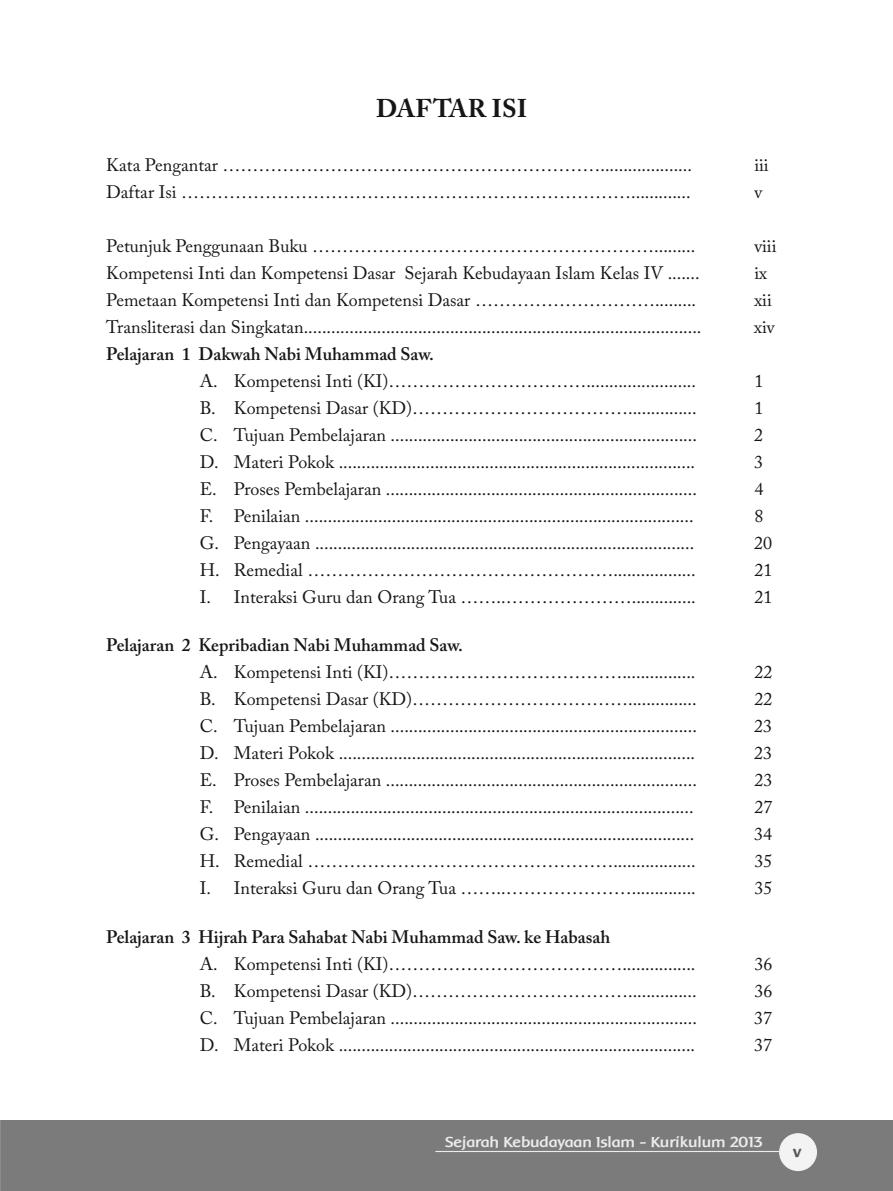
<style>
.page{position:relative;width:893px;height:1191px;background:#fff}
.page>*{position:absolute;margin:0;border:0;box-sizing:border-box;transform-origin:0 0}
.t1{font:700 25.5px "Adobe Caslon Pro";color:#161616}
.t2{font:18px "Adobe Caslon Pro";color:#161616}
.t3{font:600 18px "Adobe Caslon Pro";color:#161616}
.t4{font:700 16.5px "Baar Metanoia";color:#585858}
.t5{font:700 15px "Baar Metanoia";color:#ececec}
</style>
<div class="page">
<div style="left:2px;top:1120px;width:891px;height:71px;background:#7b7b7b"></div>
<div style="left:780px;top:1133px;width:36px;height:37px;background:#f3f3f3;border-radius:50%"></div>
<div style="left:779px;top:1133px;width:38px;height:38px;border:1px solid #f3f3f3;border-radius:50%"></div>
<hr style="left:435px;top:1151px;width:345px;height:1px;background:#ececec">
<svg style="left:0;top:1120px;width:1px;height:71px"></svg>
<h1 class="t1" style="left:376px;top:98px;width:153px">DAFTAR ISI</h1>
<p class="t2" style="left:106px;top:158px;width:587px">Kata Pengantar ………………………………………………………....................</p>
<p class="t2" style="left:754px;top:158px;width:16px">iii</p>
<p class="t2" style="left:106px;top:185px;width:586px">Daftar Isi ………………………………………………………………….............</p>
<p class="t2" style="left:754px;top:185px;width:9px">v</p>
<p class="t2" style="left:106px;top:239px;width:590px">Petunjuk Penggunaan Buku ………………………………………………….........</p>
<p class="t2" style="left:754px;top:239px;width:24px">viii</p>
<p class="t2" style="left:106px;top:266px;width:595px">Kompetensi Inti dan Kompetensi Dasar Sejarah Kebudayaan Islam Kelas IV .......</p>
<p class="t2" style="left:754px;top:266px;width:14px">ix</p>
<p class="t2" style="left:106px;top:293px;width:591px">Pemetaan Kompetensi Inti dan Kompetensi Dasar ………………………….........</p>
<p class="t2" style="left:754px;top:293px;width:19px">xii</p>
<p class="t2" style="left:106px;top:320px;width:597px">Transliterasi dan Singkatan.......................................................................................</p>
<p class="t2" style="left:754px;top:320px;width:22px">xiv</p>
<p class="t3" style="left:106px;top:347px;width:329px">Pelajaran 1 Dakwah Nabi Muhammad Saw.</p>
<p class="t2" style="left:200px;top:374px;width:498px">A. Kompetensi Inti (KI)……………………………........................</p>
<p class="t2" style="left:754px;top:374px;width:10px">1</p>
<p class="t2" style="left:200px;top:401px;width:498px">B. Kompetensi Dasar (KD)………………………………...............</p>
<p class="t2" style="left:754px;top:401px;width:10px">1</p>
<p class="t2" style="left:200px;top:428px;width:499px">C. Tujuan Pembelajaran ...................................................................</p>
<p class="t2" style="left:754px;top:428px;width:10px">2</p>
<p class="t2" style="left:200px;top:455px;width:497px">D. Materi Pokok ..............................................................................</p>
<p class="t2" style="left:754px;top:455px;width:10px">3</p>
<p class="t2" style="left:200px;top:482px;width:499px">E. Proses Pembelajaran ....................................................................</p>
<p class="t2" style="left:754px;top:482px;width:10px">4</p>
<p class="t2" style="left:200px;top:509px;width:495px">F. Penilaian .....................................................................................</p>
<p class="t2" style="left:754px;top:509px;width:10px">8</p>
<p class="t2" style="left:200px;top:536px;width:496px">G. Pengayaan ...................................................................................</p>
<p class="t2" style="left:754px;top:536px;width:19px">20</p>
<p class="t2" style="left:200px;top:563px;width:497px">H. Remedial ……………………………………………..................</p>
<p class="t2" style="left:754px;top:563px;width:20px">21</p>
<p class="t2" style="left:200px;top:590px;width:497px">I. Interaksi Guru dan Orang Tua ……..…………………..............</p>
<p class="t2" style="left:754px;top:590px;width:20px">21</p>
<p class="t3" style="left:106px;top:638px;width:358px">Pelajaran 2 Kepribadian Nabi Muhammad Saw.</p>
<p class="t2" style="left:200px;top:665px;width:497px">A. Kompetensi Inti (KI)…………………………………................</p>
<p class="t2" style="left:754px;top:665px;width:19px">22</p>
<p class="t2" style="left:200px;top:692px;width:498px">B. Kompetensi Dasar (KD)………………………………...............</p>
<p class="t2" style="left:754px;top:692px;width:19px">22</p>
<p class="t2" style="left:200px;top:719px;width:499px">C. Tujuan Pembelajaran ...................................................................</p>
<p class="t2" style="left:754px;top:719px;width:20px">23</p>
<p class="t2" style="left:200px;top:746px;width:497px">D. Materi Pokok ..............................................................................</p>
<p class="t2" style="left:754px;top:746px;width:19px">23</p>
<p class="t2" style="left:200px;top:773px;width:499px">E. Proses Pembelajaran ....................................................................</p>
<p class="t2" style="left:754px;top:773px;width:20px">23</p>
<p class="t2" style="left:200px;top:800px;width:495px">F. Penilaian .....................................................................................</p>
<p class="t2" style="left:754px;top:800px;width:20px">27</p>
<p class="t2" style="left:200px;top:827px;width:496px">G. Pengayaan ...................................................................................</p>
<p class="t2" style="left:754px;top:827px;width:19px">34</p>
<p class="t2" style="left:200px;top:854px;width:497px">H. Remedial ……………………………………………..................</p>
<p class="t2" style="left:754px;top:854px;width:20px">35</p>
<p class="t2" style="left:200px;top:881px;width:497px">I. Interaksi Guru dan Orang Tua ……..…………………..............</p>
<p class="t2" style="left:754px;top:881px;width:20px">35</p>
<p class="t3" style="left:106px;top:930px;width:505px">Pelajaran 3 Hijrah Para Sahabat Nabi Muhammad Saw. ke Habasah</p>
<p class="t2" style="left:200px;top:957px;width:497px">A. Kompetensi Inti (KI)…………………………………................</p>
<p class="t2" style="left:754px;top:957px;width:19px">36</p>
<p class="t2" style="left:200px;top:984px;width:498px">B. Kompetensi Dasar (KD)………………………………...............</p>
<p class="t2" style="left:754px;top:984px;width:19px">36</p>
<p class="t2" style="left:200px;top:1011px;width:499px">C. Tujuan Pembelajaran ...................................................................</p>
<p class="t2" style="left:754px;top:1011px;width:20px">37</p>
<p class="t2" style="left:200px;top:1038px;width:497px">D. Materi Pokok ..............................................................................</p>
<p class="t2" style="left:754px;top:1038px;width:19px">37</p>
<p class="t5" style="left:445px;top:1134px;width:319px">Sejarah Kebudayaan Islam - Kurikulum 2013</p>
<p class="t4" style="left:793px;top:1143px;width:10px">v</p>
</div>
